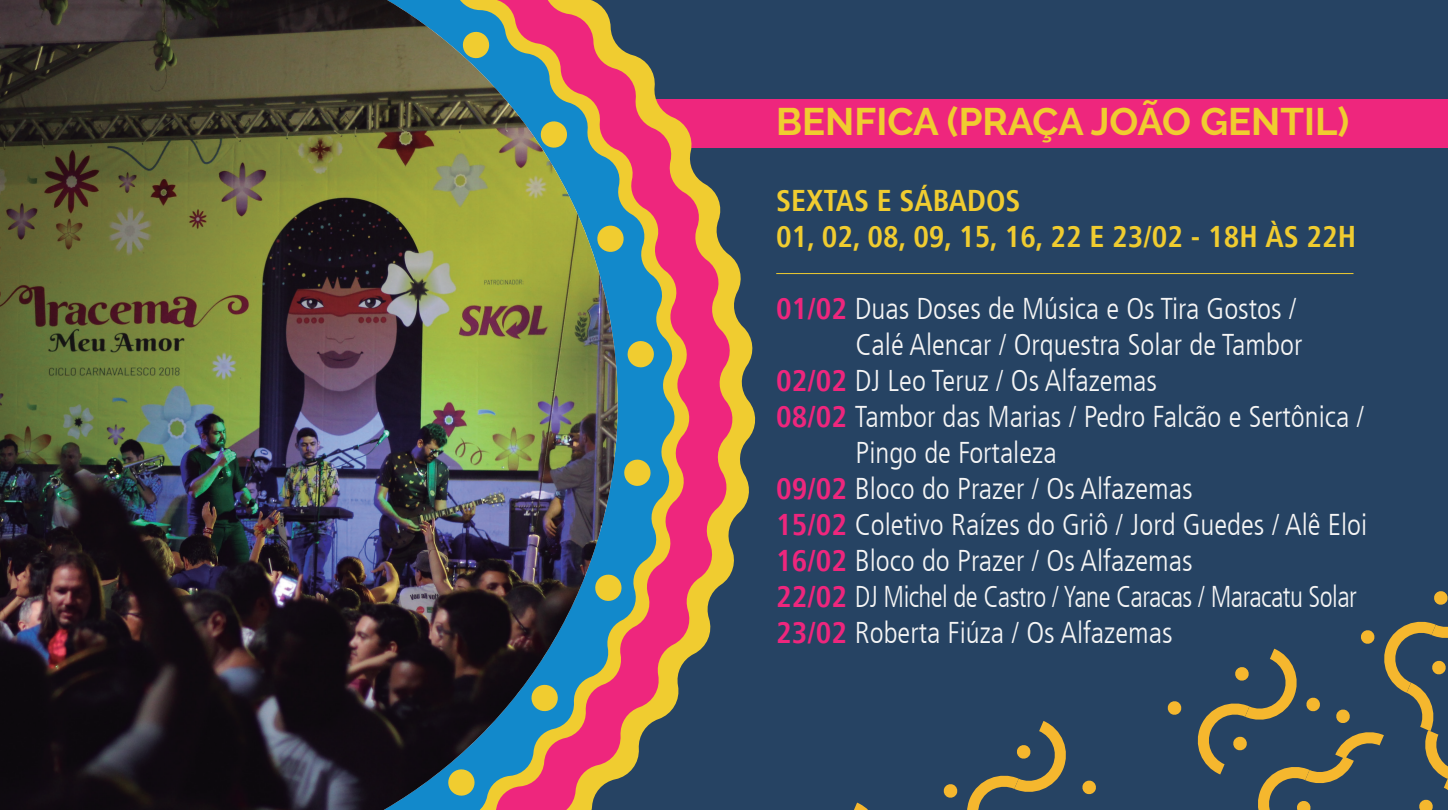
<style>
.page{position:relative;width:1448px;height:810px;background:#fff}
.page>*{position:absolute;margin:0;border:0;box-sizing:border-box;transform-origin:0 0}
.t1{font:700 38.25px "Raleway";color:#f0cc30}
.t2{font:300 condensed 30px/36px "Frutiger LT";color:#f5f5f5}
.t3{font:700 condensed 30px "Frutiger LT";color:#f0cc30}
.t4{font:300 condensed 30px "Frutiger LT";letter-spacing:-.02em;color:#f5f5f5;scale:.93 1}
.s1{font-weight:700;color:#ee267d}
</style>
<div class="page">
<div style="left:1px;top:0;width:1447px;height:810px;background:#264363"></div>
<svg style="left:1082px;top:780px;width:14px;height:15px"></svg>
<svg style="left:943px;top:721px;width:123px;height:89px"></svg>
<svg style="left:854px;top:803px;width:14px;height:7px"></svg>
<svg style="left:1167px;top:701px;width:15px;height:14px"></svg>
<svg style="left:1197px;top:591px;width:251px;height:219px"></svg>
<div style="left:638px;top:99px;width:810px;height:48px;background:#ee267d"></div>
<svg style="left:735px;top:147px;width:22px;height:370px"></svg>
<svg style="left:691px;top:140px;width:44px;height:516px"></svg>
<svg style="left:677px;top:119px;width:14px;height:581px;fill:#ee267d"></svg>
<svg style="left:617px;top:45px;width:60px;height:734px"></svg>
<svg style="left:617px;top:224px;width:8px;height:30px"></svg>
<svg style="left:617px;top:573px;width:6px;height:30px"></svg>
<svg style="left:623px;top:459px;width:28px;height:28px"></svg>
<svg style="left:627px;top:340px;width:27px;height:28px"></svg>
<img style="left:0;top:0;width:617px;height:810px">
<hr style="left:776px;top:273px;width:577px;height:1px;background:#f0cc30">
<p class="t1" style="left:776px;top:100px;width:574px">BENFICA (PRAÇA JOÃO GENTIL)</p>
<p class="t3" style="left:776px;top:182px;width:246px">SEXTAS E SÁBADOS</p>
<p class="t3" style="left:776px;top:218px;width:581px">01, 02, 08, 09, 15, 16, 22 E 23/02 - 18H ÀS 22H</p>
<p class="t2" style="left:776px;top:291px;width:522px"><span class="s1">01/02</span> Duas Doses de Música e Os Tira Gostos /</p>
<p class="t2" style="left:855px;top:327px;width:448px">Calé Alencar / Orquestra Solar de Tambor</p>
<p class="t2" style="left:776px;top:363px;width:382px"><span class="s1">02/02</span> DJ Leo Teruz / Os Alfazemas</p>
<p class="t2" style="left:855px;top:399px;width:510px;text-indent:-79px"><span class="s1">08/02</span> Tambor das Marias / Pedro Falcão e Sertônica /<br>Pingo de Fortaleza</p>
<p class="t2" style="left:776px;top:471px;width:418px"><span class="s1">09/02</span> Bloco do Prazer / Os Alfazemas</p>
<p class="t2" style="left:776px;top:507px;width:592px"><span class="s1">15/02</span> Coletivo Raízes do Griô / Jord Guedes / Alê Eloi</p>
<p class="t2" style="left:776px;top:543px;width:418px"><span class="s1">16/02</span> Bloco do Prazer / Os Alfazemas</p>
<p class="t4" style="left:776px;top:579px;width:626px"><span class="s1">22/02</span> DJ Michel de Castro / Yane Caracas / Maracatu Solar</p>
<p class="t2" style="left:776px;top:615px;width:398px"><span class="s1">23/02</span> Roberta Fiúza / Os Alfazemas</p>
</div>
